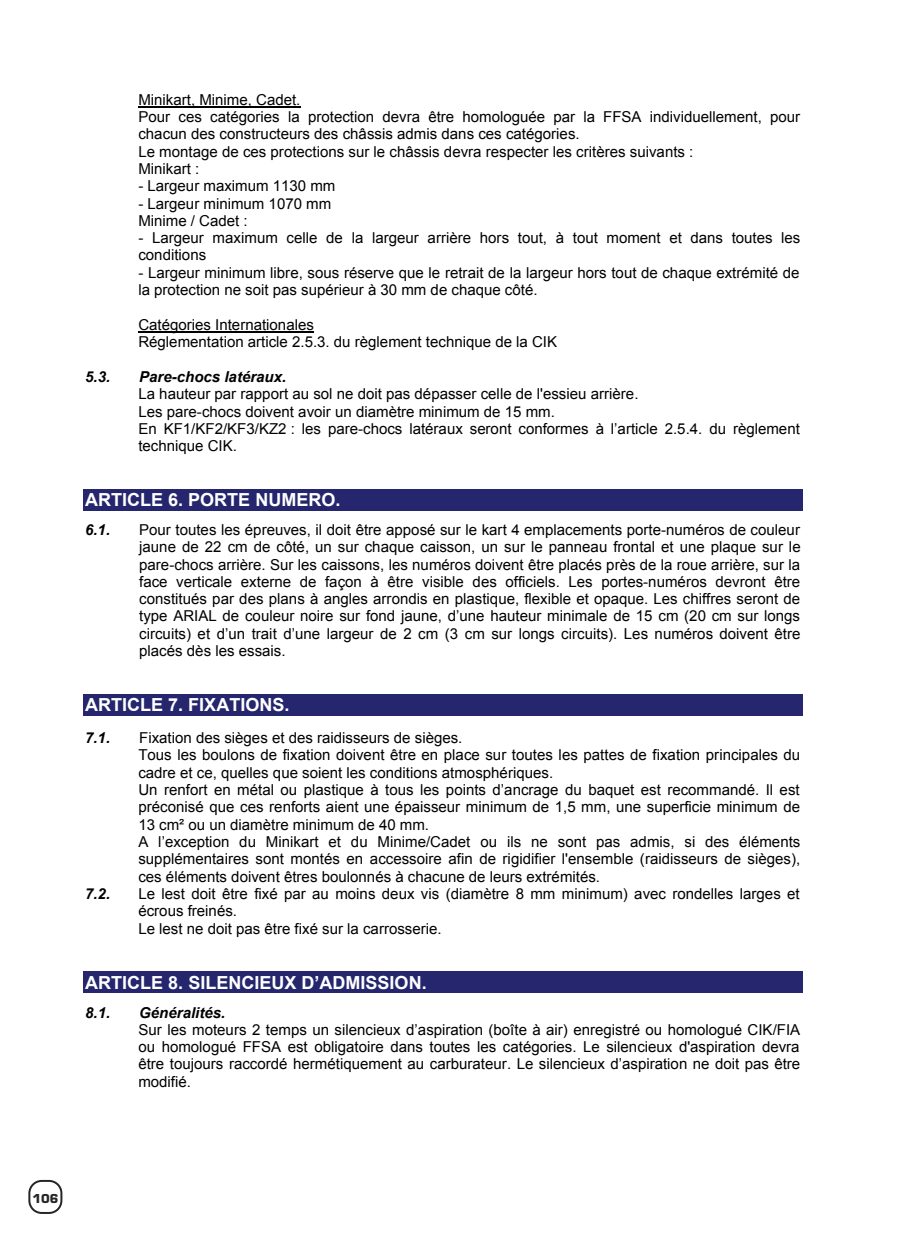
<style>
.page{position:relative;width:908px;height:1248px;background:#fff}
.page>*{position:absolute;margin:0;border:0;box-sizing:border-box;transform-origin:0 0}
.t1{font:18px "Arial Bold MT+FSBEAM";color:#fff}
.t2{font:15px/17.2px "Arial MT+TJSDYA";color:#000}
.t3{font:15px "Arial Bold Italic MT+PDDUOK";color:#000}
.t4{font:700 12px "Eurostile";color:#272627}
</style>
<div class="page">
<hr style="left:138px;top:106px;width:162px;height:2px;background:#000">
<hr style="left:138px;top:331px;width:176px;height:1px;background:#000">
<div style="left:83px;top:489px;width:719px;height:21px;background:#25266d"></div>
<div style="left:83px;top:694px;width:719px;height:21px;background:#25266d"></div>
<div style="left:83px;top:971px;width:719px;height:21px;background:#25266d"></div>
<svg style="left:28px;top:1179px;width:34px;height:34px"></svg>
<p class="t2" style="left:138px;top:91px;width:663px">Minikart, Minime, Cadet.<br>Pour ces catégories la protection devra être homologuée par la FFSA individuellement, pour chacun des constructeurs des châssis admis dans ces catégories.<br>Le montage de ces protections sur le châssis devra respecter les critères suivants :<br>Minikart :</p>
<p class="t2" style="left:138px;top:177px;width:198px">- Largeur maximum 1130 mm</p>
<p class="t2" style="left:138px;top:195px;width:194px">- Largeur minimum 1070 mm<br>Minime / Cadet :</p>
<p class="t2" style="left:138px;top:229px;width:663px">- Largeur maximum celle de la largeur arrière hors tout, à tout moment et dans toutes les conditions</p>
<p class="t2" style="left:138px;top:264px;width:662px">- Largeur minimum libre, sous réserve que le retrait de la largeur hors tout de chaque extrémité de la protection ne soit pas supérieur à 30 mm de chaque côté.</p>
<p class="t2" style="left:138px;top:316px;width:420px">Catégories Internationales<br>Réglementation article 2.5.3. du règlement technique de la CIK</p>
<p class="t3" style="left:85px;top:368px;width:27px">5.3.</p>
<p class="t3" style="left:139px;top:368px;width:148px">Pare-chocs latéraux.</p>
<p class="t2" style="left:138px;top:385px;width:662px">La hauteur par rapport au sol ne doit pas dépasser celle de l'essieu arrière.<br>Les pare-chocs doivent avoir un diamètre minimum de 15 mm.<br>En KF1/KF2/KF3/KZ2 : les pare-chocs latéraux seront conformes à l’article 2.5.4. du règlement technique CIK.</p>
<p class="t1" style="left:85px;top:490px;width:256px">ARTICLE 6. PORTE NUMERO.</p>
<p class="t3" style="left:85px;top:521px;width:27px">6.1.</p>
<p class="t2" style="left:139px;top:521px;width:662px;text-align:justify">Pour toutes les épreuves, il doit être apposé sur le kart 4 emplacements porte-numéros de couleur jaune de 22 cm de côté, un sur chaque caisson, un sur le panneau frontal et une plaque sur le pare-chocs arrière. Sur les caissons, les numéros doivent être placés près de la roue arrière, sur la face verticale externe de façon à être visible des officiels. Les portes-numéros devront être constitués par des plans à angles arrondis en plastique, flexible et opaque. Les chiffres seront de type ARIAL de couleur noire sur fond jaune, d’une hauteur minimale de 15 cm (20 cm sur longs circuits) et d’un trait d’une largeur de 2 cm (3 cm sur longs circuits). Les numéros doivent être placés dès les essais.</p>
<p class="t1" style="left:85px;top:694px;width:206px">ARTICLE 7. FIXATIONS.</p>
<p class="t3" style="left:85px;top:729px;width:27px">7.1.</p>
<p class="t2" style="left:138px;top:729px;width:663px">Fixation des sièges et des raidisseurs de sièges.<br>Tous les boulons de fixation doivent être en place sur toutes les pattes de fixation principales du cadre et ce, quelles que soient les conditions atmosphériques.<br>Un renfort en métal ou plastique à tous les points d’ancrage du baquet est recommandé. Il est préconisé que ces renforts aient une épaisseur minimum de 1,5 mm, une superficie minimum de 13 cm² ou un diamètre minimum de 40 mm.<br>A l’exception du Minikart et du Minime/Cadet ou ils ne sont pas admis, si des éléments supplémentaires sont montés en accessoire afin de rigidifier l'ensemble (raidisseurs de sièges), ces éléments doivent êtres boulonnés à chacune de leurs extrémités.</p>
<p class="t3" style="left:85px;top:885px;width:27px">7.2.</p>
<p class="t2" style="left:138px;top:885px;width:662px">Le lest doit être fixé par au moins deux vis (diamètre 8 mm minimum) avec rondelles larges et écrous freinés.<br>Le lest ne doit pas être fixé sur la carrosserie.</p>
<p class="t1" style="left:85px;top:972px;width:343px">ARTICLE 8. SILENCIEUX D’ADMISSION.</p>
<p class="t3" style="left:85px;top:1004px;width:27px">8.1.</p>
<p class="t3" style="left:139px;top:1004px;width:87px">Généralités.</p>
<p class="t2" style="left:138px;top:1020px;width:663px;text-align:justify">Sur les moteurs 2 temps un silencieux d’aspiration (boîte à air) enregistré ou homologué CIK/FIA ou homologué FFSA est obligatoire dans toutes les catégories. Le silencieux d'aspiration devra être toujours raccordé hermétiquement au carburateur. Le silencieux d’aspiration ne doit pas être modifié.</p>
<p class="t4" style="left:32px;top:1193px;width:27px">106</p>
</div>
